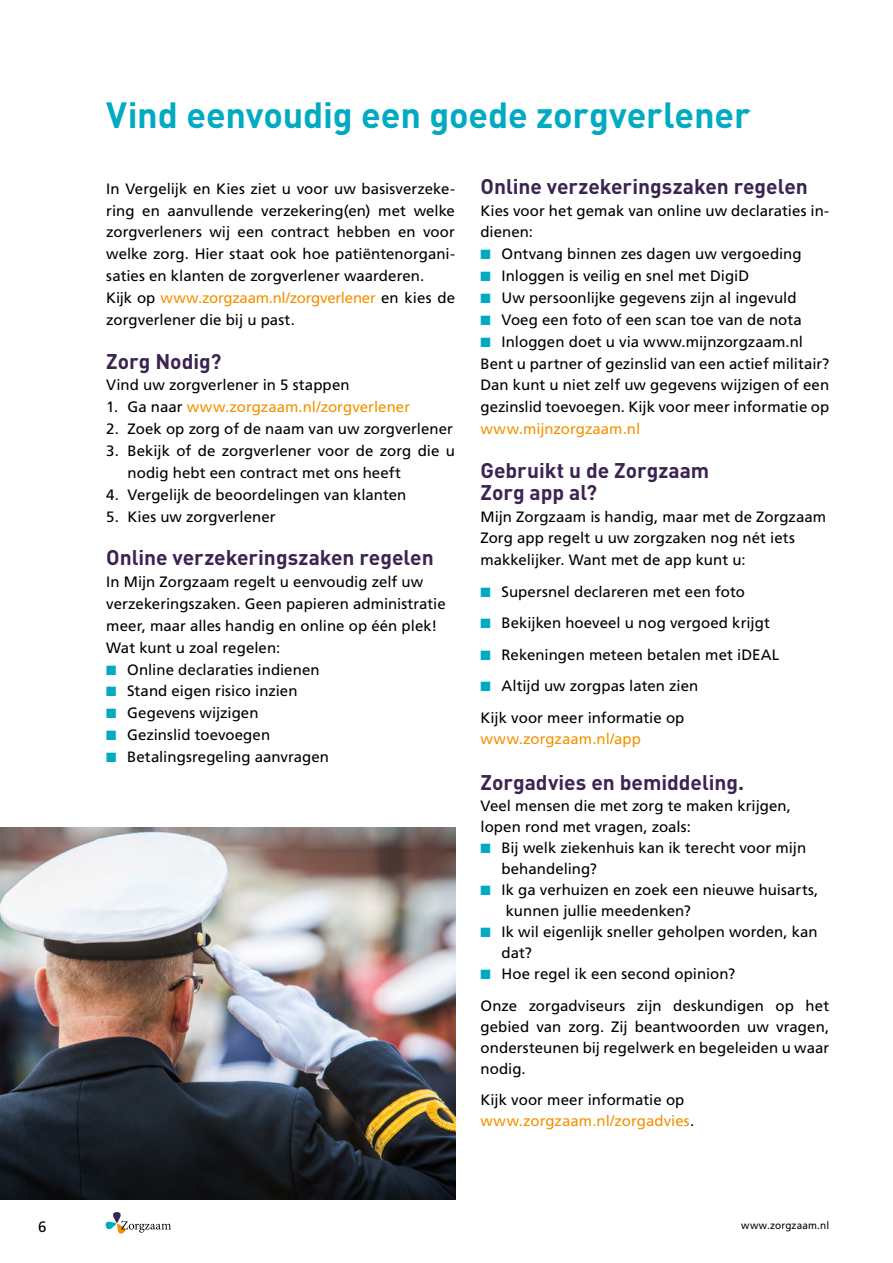
<style>
.page{position:relative;width:893px;height:1263px;background:#fff}
.page>*{position:absolute;margin:0;border:0;box-sizing:border-box;transform-origin:0 0}
.t1{font:700 36px "DIN Pro";letter-spacing:-.005em;color:#00abc2}
.t2{font:700 21px/21.9px "DIN Pro";color:#3b2451}
.t3{font:15px/21.9px "Frutiger LT Std";letter-spacing:.005em;color:#000}
.t4{font:15px/21px "Frutiger LT Std";color:#f39200}
.t5{font:10.5px "Frutiger LT Std";letter-spacing:.015em;color:#000;scale:.95 1}
.s1{color:#f39200}
.s2{color:#000}
.s3{color:#00abc2}
</style>
<div class="page">
<svg style="left:105px;top:1212px;width:66px;height:22px"></svg>
<img style="left:0;top:828px;width:455px;height:371px">
<h1 class="t1" style="left:106px;top:91px;width:646px">Vind eenvoudig een goede zorgverlener</h1>
<p class="t3" style="left:106px;top:178px;width:350px">In Vergelijk en Kies ziet u voor uw basisverzeke&shy;ring en aanvullende verzekering(en) met welke zorgverleners wij een contract hebben en voor welke zorg. Hier staat ook hoe patiëntenorgani&shy;saties en klanten de zorgverlener waarderen.<br>Kijk op <span class="s1">www.zorgzaam.nl/zorgverlener</span> en kies de zorgverlener die bij u past.</p>
<h2 class="t2" style="left:106px;top:349px;width:117px">Zorg Nodig?</h2>
<p class="t3" style="left:106px;top:374px;width:245px">Vind uw zorgverlener in 5 stappen</p>
<p class="t4" style="left:106px;top:397px;width:305px"><span class="s2">1. Ga naar</span> www.zorgzaam.nl/zorgverlener</p>
<p class="t3" style="left:106px;top:418px;width:348px">2. Zoek op zorg of de naam van uw zorgverlener</p>
<p class="t3" style="left:128px;top:440px;width:329px;text-indent:-21px">3. Bekijk of de zorgverlener voor de zorg die u nodig hebt een contract met ons heeft</p>
<p class="t3" style="left:106px;top:484px;width:302px">4. Vergelijk de beoordelingen van klanten</p>
<p class="t3" style="left:106px;top:505px;width:171px">5. Kies uw zorgverlener</p>
<h2 class="t2" style="left:106px;top:546px;width:329px">Online verzekeringszaken regelen</h2>
<p class="t3" style="left:106px;top:571px;width:341px">In Mijn Zorgzaam regelt u eenvoudig zelf uw verzekeringszaken. Geen papieren administratie meer, maar alles handig en online op één plek!<br>Wat kunt u zoal regelen:</p>
<p class="t3" style="left:106px;top:658px;width:215px"><span class="s3">■</span> Online declaraties indienen</p>
<p class="t3" style="left:106px;top:680px;width:193px"><span class="s3">■</span> Stand eigen risico inzien</p>
<p class="t3" style="left:106px;top:702px;width:154px"><span class="s3">■</span> Gegevens wijzigen</p>
<p class="t3" style="left:106px;top:724px;width:165px"><span class="s3">■</span> Gezinslid toevoegen</p>
<p class="t3" style="left:106px;top:746px;width:224px"><span class="s3">■</span> Betalingsregeling aanvragen</p>
<h2 class="t2" style="left:480px;top:174px;width:329px">Online verzekeringszaken regelen</h2>
<p class="t3" style="left:480px;top:199px;width:350px">Kies voor het gemak van online uw declaraties in&shy;dienen:</p>
<p class="t3" style="left:480px;top:243px;width:323px"><span class="s3">■</span> Ontvang binnen zes dagen uw vergoeding</p>
<p class="t3" style="left:480px;top:265px;width:270px"><span class="s3">■</span> Inloggen is veilig en snel met DigiD</p>
<p class="t3" style="left:480px;top:287px;width:318px"><span class="s3">■</span> Uw persoonlijke gegevens zijn al ingevuld</p>
<p class="t3" style="left:480px;top:309px;width:323px"><span class="s3">■</span> Voeg een foto of een scan toe van de nota</p>
<p class="t3" style="left:480px;top:331px;width:350px"><span class="s3">■</span> Inloggen doet u via www.mijnzorgzaam.nl Bent u partner of gezinslid van een actief militair?<br>Dan kunt u niet zelf uw gegevens wijzigen of een gezinslid toevoegen. Kijk voor meer informatie op</p>
<p class="t4" style="left:480px;top:418px;width:161px">www.mijnzorgzaam.nl</p>
<h2 class="t2" style="left:480px;top:458px;width:230px">Gebruikt u de Zorgzaam<br>Zorg app al?</h2>
<p class="t3" style="left:480px;top:505px;width:347px">Mijn Zorgzaam is handig, maar met de Zorgzaam<br>Zorg app regelt u uw zorgzaken nog nét iets makkelijker. Want met de app kunt u:</p>
<p class="t3" style="left:480px;top:581px;width:266px"><span class="s3">■</span> Supersnel declareren met een foto</p>
<p class="t3" style="left:480px;top:612px;width:291px"><span class="s3">■</span> Bekijken hoeveel u nog vergoed krijgt</p>
<p class="t3" style="left:480px;top:644px;width:300px"><span class="s3">■</span> Rekeningen meteen betalen met iDEAL</p>
<p class="t3" style="left:480px;top:670px;width:219px;line-height:31.5px"><span class="s3">■</span> Altijd uw zorgpas laten zien<br>Kijk voor meer informatie op</p>
<p class="t4" style="left:480px;top:728px;width:162px">www.zorgzaam.nl/app</p>
<h2 class="t2" style="left:480px;top:771px;width:265px">Zorgadvies en bemiddeling.</h2>
<p class="t3" style="left:480px;top:796px;width:312px;line-height:21px">Veel mensen die met zorg te maken krijgen, lopen rond met vragen, zoals:</p>
<p class="t3" style="left:501px;top:838px;width:306px;line-height:21px;text-indent:-21px"><span class="s3">■</span> Bij welk ziekenhuis kan ik terecht voor mijn behandeling?</p>
<p class="t3" style="left:506px;top:880px;width:314px;line-height:21px;text-indent:-25px"><span class="s3">■</span> Ik ga verhuizen en zoek een nieuwe huisarts, kunnen jullie meedenken?</p>
<p class="t3" style="left:501px;top:922px;width:318px;line-height:21px;text-indent:-21px"><span class="s3">■</span> Ik wil eigenlijk sneller geholpen worden, kan dat?</p>
<p class="t3" style="left:480px;top:958px;width:350px;line-height:31.5px"><span class="s3">■</span> Hoe regel ik een second opinion?<br>Onze zorgadviseurs zijn deskundigen op het</p>
<p class="t3" style="left:480px;top:1016px;width:350px;line-height:21px;text-align:justify">gebied van zorg. Zij beantwoorden uw vragen, ondersteunen bij regelwerk en begeleiden u waar nodig.</p>
<p class="t4" style="left:480px;top:1090px;width:215px"><span class="s2">Kijk voor meer informatie op </span>www.zorgzaam.nl/zorgadvies<span class="s2">.</span></p>
<p class="t3" style="left:38px;top:1215px;width:10px">6</p>
<p class="t5" style="left:741px;top:1219px;width:94px">www.zorgzaam.nl</p>
</div>
